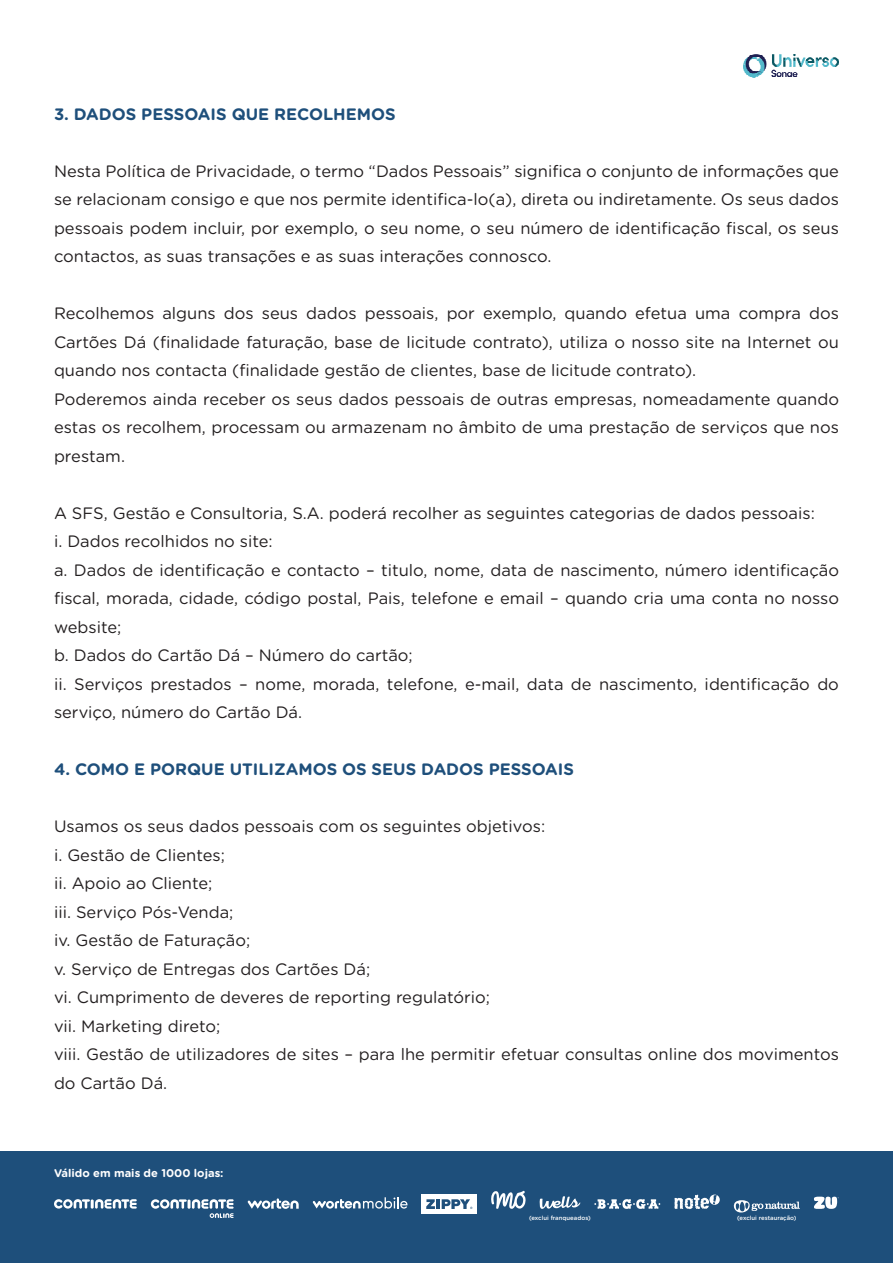
<style>
.page{position:relative;width:893px;height:1263px;background:#fff}
.page>*{position:absolute;margin:0;border:0;box-sizing:border-box;transform-origin:0 0}
.t1{font:16.5px/28.5px "Gotham Rounded";color:#231f20}
.t2{font:700 16.5px "Gotham Rounded";color:#1e4f7b}
.t3{font:700 11.1px "Gotham Rounded";color:#fff}
.t4{font:500 6px "Gotham Rounded";color:#fff}
</style>
<div class="page">
<img style="left:744px;top:54px;width:95px;height:24px">
<div style="left:0;top:1151px;width:893px;height:112px;background:#1e4f7b"></div>
<svg style="left:539px;top:1196px;width:41px;height:13px"></svg>
<svg style="left:151px;top:1199px;width:83px;height:19px"></svg>
<svg style="left:54px;top:1199px;width:83px;height:9px"></svg>
<svg style="left:594px;top:1199px;width:66px;height:10px"></svg>
<div style="left:422px;top:1194px;width:55px;height:20px;background:#fff"></div>
<svg style="left:426px;top:1199px;width:46px;height:10px"></svg>
<svg style="left:491px;top:1190px;width:35px;height:19px"></svg>
<svg style="left:674px;top:1194px;width:46px;height:15px"></svg>
<svg style="left:248px;top:1198px;width:51px;height:11px"></svg>
<svg style="left:313px;top:1197px;width:94px;height:11px"></svg>
<svg style="left:734px;top:1200px;width:66px;height:12px"></svg>
<svg style="left:814px;top:1196px;width:25px;height:13px"></svg>
<p class="t2" style="left:54px;top:102px;width:343px">3. DADOS PESSOAIS QUE RECOLHEMOS</p>
<p class="t1" style="left:54px;top:156px;width:786px;text-align:justify">Nesta Política de Privacidade, o termo “Dados Pessoais” significa o conjunto de informações que se relacionam consigo e que nos permite identifica-lo(a), direta ou indiretamente. Os seus dados pessoais podem incluir, por exemplo, o seu nome, o seu número de identificação fiscal, os seus contactos, as suas transações e as suas interações connosco.</p>
<p class="t1" style="left:54px;top:298px;width:786px">Recolhemos alguns dos seus dados pessoais, por exemplo, quando efetua uma compra dos Cartões Dá (finalidade faturação, base de licitude contrato), utiliza o nosso site na Internet ou quando nos contacta (finalidade gestão de clientes, base de licitude contrato).<br>Poderemos ainda receber os seus dados pessoais de outras empresas, nomeadamente quando estas os recolhem, processam ou armazenam no âmbito de uma prestação de serviços que nos prestam.</p>
<p class="t1" style="left:54px;top:498px;width:787px">A SFS, Gestão e Consultoria, S.A. poderá recolher as seguintes categorias de dados pessoais:<br>i. Dados recolhidos no site:<br>a. Dados de identificação e contacto – titulo, nome, data de nascimento, número identificação fiscal, morada, cidade, código postal, Pais, telefone e email – quando cria uma conta no nosso website;<br>b. Dados do Cartão Dá – Número do cartão;<br>ii. Serviços prestados – nome, morada, telefone, e-mail, data de nascimento, identificação do serviço, número do Cartão Dá.</p>
<p class="t2" style="left:54px;top:757px;width:522px">4. COMO E PORQUE UTILIZAMOS OS SEUS DADOS PESSOAIS</p>
<p class="t1" style="left:54px;top:811px;width:787px">Usamos os seus dados pessoais com os seguintes objetivos:<br>i. Gestão de Clientes;<br>ii. Apoio ao Cliente;<br>iii. Serviço Pós-Venda;<br>iv. Gestão de Faturação;<br>v. Serviço de Entregas dos Cartões Dá;<br>vi. Cumprimento de deveres de reporting regulatório;<br>vii. Marketing direto;<br>viii. Gestão de utilizadores de sites – para lhe permitir efetuar consultas online dos movimentos do Cartão Dá.</p>
<p class="t3" style="left:54px;top:1165px;width:171px">Válido em mais de 1000 lojas:</p>
<p class="t4" style="left:529px;top:1213px;width:63px">(exclui franqueados)</p>
<p class="t4" style="left:737px;top:1213px;width:61px">(exclui restauração)</p>
</div>
